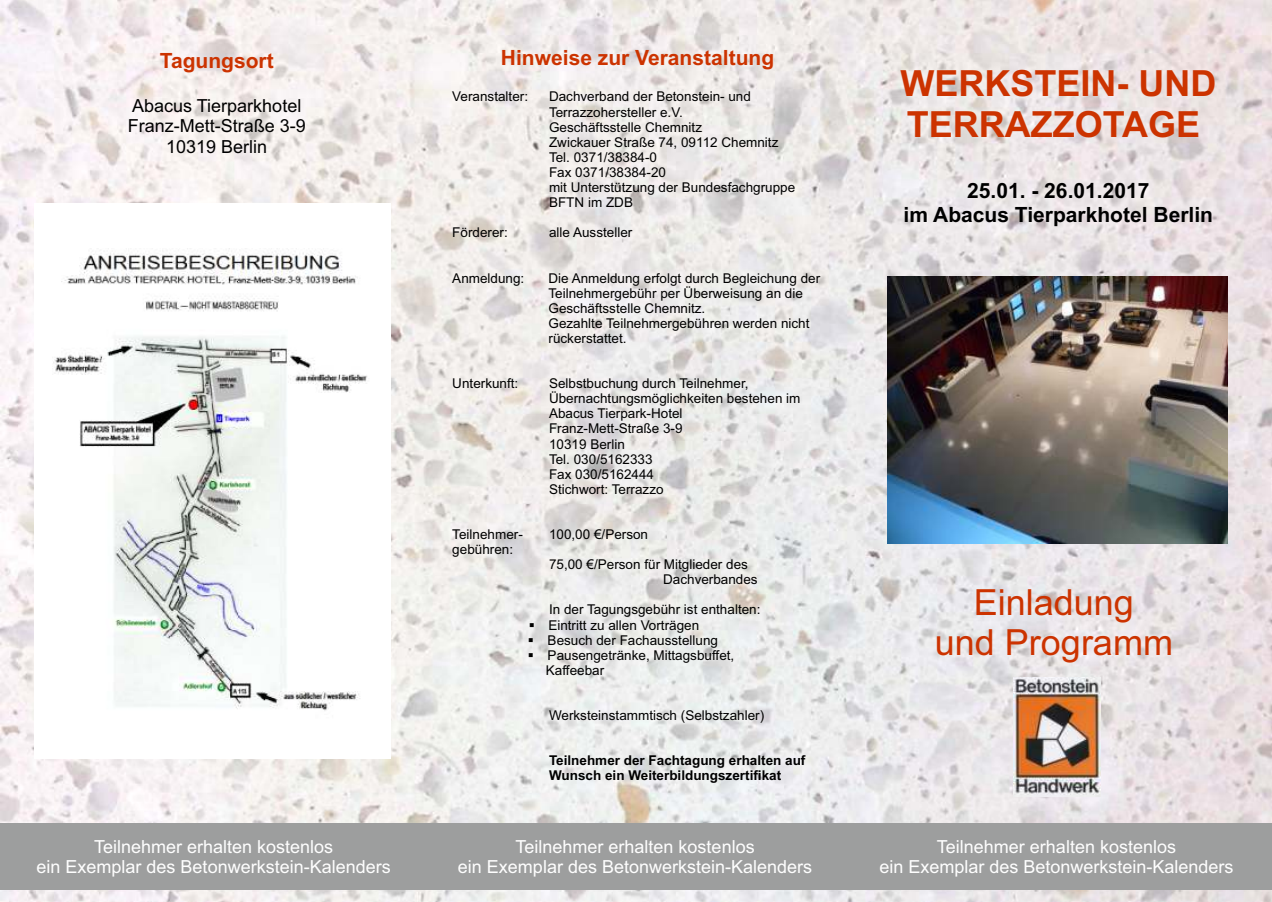
<style>
.page{position:relative;width:1272px;height:902px;background:#fff}
.page>*{position:absolute;margin:0;border:0;box-sizing:border-box;transform-origin:0 0}
.t1{font:700 36px/40.2px "Arial";color:#c30}
.t2{font:36px/40.2px "Arial";color:#c30;text-align:center}
.t3{font:700 21px/23.4px "Arial";color:#000;text-align:center}
.t4{font:700 21px "Arial";color:#c30}
.t5{font:18px/20.1px "Arial";color:#fefefe;text-align:center}
.t6{font:18px/20.1px "Arial";color:#000;text-align:center}
.t7{font:13.5px/15.1px "Arial";color:#000}
.t8{font:700 13.5px/15.1px "Arial";color:#000}
</style>
<div class="page">
<img style="left:0;top:0;width:1271px;height:901px">
<img style="left:34px;top:204px;width:356px;height:554px">
<img style="left:1013px;top:677px;width:87px;height:119px">
<div style="left:0;top:823px;width:1271px;height:66px;background:#9d9e9e"></div>
<img style="left:887px;top:277px;width:340px;height:267px">
<h2 class="t4" style="left:160px;top:53px;width:115px">Tagungsort</h2>
<h3 class="t6" style="left:128px;top:98px;width:180px">Abacus Tierparkhotel<br>Franz-Mett-Straße 3-9<br>10319 Berlin</h3>
<h3 class="t5" style="left:36px;top:838px;width:356px">Teilnehmer erhalten kostenlos<br>ein Exemplar des Betonwerkstein-Kalenders</h3>
<h2 class="t4" style="left:501px;top:49px;width:275px">Hinweise zur Veranstaltung</h2>
<p class="t7" style="left:452px;top:90px;width:77px">Veranstalter:</p>
<p class="t7" style="left:549px;top:90px;width:248px">Dachverband der Betonstein- und<br>Terrazzohersteller e.V.<br>Geschäftsstelle Chemnitz<br>Zwickauer Straße 74, 09112 Chemnitz<br>Tel. 0371/38384-0<br>Fax 0371/38384-20<br>mit Unterstützung der Bundesfachgruppe<br>BFTN im ZDB</p>
<p class="t7" style="left:452px;top:226px;width:57px">Förderer:</p>
<p class="t7" style="left:549px;top:226px;width:85px">alle Aussteller</p>
<p class="t7" style="left:452px;top:271px;width:74px">Anmeldung:</p>
<p class="t7" style="left:548px;top:271px;width:273px">Die Anmeldung erfolgt durch Begleichung der Teilnehmergebühr per Überweisung an die Geschäftsstelle Chemnitz.<br>Gezahlte Teilnehmergebühren werden nicht rückerstattet.</p>
<p class="t7" style="left:452px;top:377px;width:68px">Unterkunft:</p>
<p class="t7" style="left:549px;top:377px;width:253px">Selbstbuchung durch Teilnehmer,<br>Übernachtungsmöglichkeiten bestehen im<br>Abacus Tierpark-Hotel<br>Franz-Mett-Straße 3-9<br>10319 Berlin<br>Tel. 030/5162333<br>Fax 030/5162444<br>Stichwort: Terrazzo</p>
<p class="t7" style="left:452px;top:528px;width:72px">Teilnehmer-</p>
<p class="t7" style="left:549px;top:528px;width:101px">100,00 €/Person</p>
<p class="t7" style="left:452px;top:543px;width:62px">gebühren:</p>
<p class="t7" style="left:663px;top:558px;width:96px;text-indent:-114px">75,00 €/Person für Mitglieder des<br>Dachverbandes</p>
<p class="t7" style="left:549px;top:603px;width:213px">In der Tagungsgebühr ist enthalten:</p>
<p class="t7" style="left:528px;top:618px;width:172px">▪ Eintritt zu allen Vorträgen</p>
<p class="t7" style="left:528px;top:633px;width:192px">▪ Besuch der Fachausstellung</p>
<p class="t7" style="left:546px;top:648px;width:190px;text-indent:-18px">▪ Pausengetränke, Mittagsbuffet,<br>Kaffeebar</p>
<p class="t7" style="left:549px;top:709px;width:217px">Werksteinstammtisch (Selbstzahler)</p>
<p class="t8" style="left:549px;top:754px;width:258px">Teilnehmer der Fachtagung erhalten auf<br>Wunsch ein Weiterbildungszertifikat</p>
<h3 class="t5" style="left:458px;top:838px;width:356px">Teilnehmer erhalten kostenlos<br>ein Exemplar des Betonwerkstein-Kalenders</h3>
<h1 class="t1" style="left:900px;top:67px;width:317px">WERKSTEIN- UND<br>TERRAZZOTAGE</h1>
<h2 class="t3" style="left:903px;top:181px;width:311px">25.01. - 26.01.2017<br>im Abacus Tierparkhotel Berlin</h2>
<h1 class="t2" style="left:934px;top:585px;width:240px">Einladung<br>und Programm</h1>
<h3 class="t5" style="left:879px;top:838px;width:356px">Teilnehmer erhalten kostenlos<br>ein Exemplar des Betonwerkstein-Kalenders</h3>
</div>
